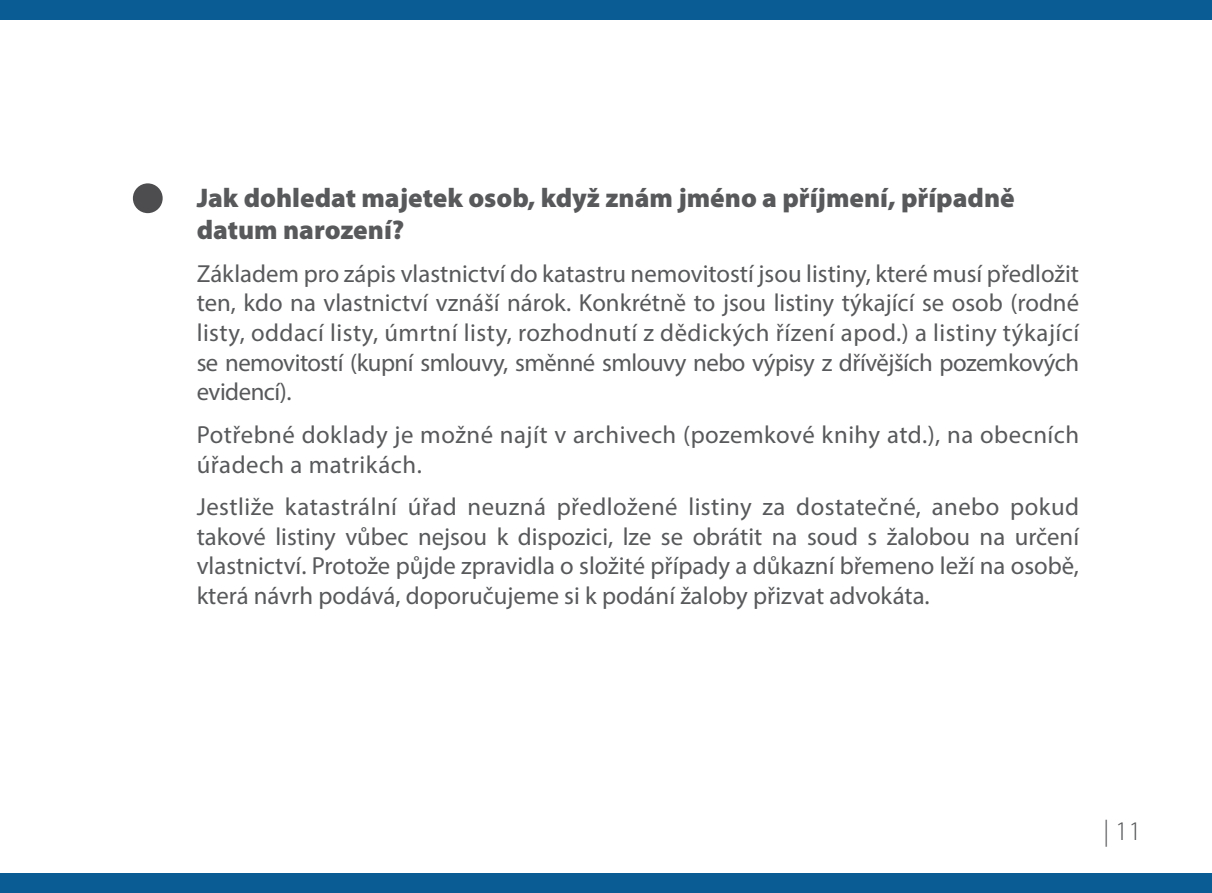
<style>
.page{position:relative;width:1212px;height:893px;background:#fff}
.page>*{position:absolute;margin:0;border:0;box-sizing:border-box;transform-origin:0 0}
.t1{font:900 27px/32.4px "Myriad Pro";color:#58595b}
.t2{font:300 27px "Myriad Pro";color:#58595b}
.t3{font:24.75px/29.7px "Myriad Pro";color:#58595b;text-align:justify}
.t4{font:24.75px/29.7px "Myriad Pro";letter-spacing:.02em;color:#58595b}
</style>
<div class="page">
<div style="left:0;top:874px;width:1212px;height:19px;background:#095c94"></div>
<div style="left:0;top:0;width:1212px;height:19px;background:#095c94"></div>
<div style="left:133px;top:183px;width:30px;height:30px;background:#4d4d4f;border-radius:50%"></div>
<p class="t1" style="left:197px;top:180px;width:819px">Jak dohledat majetek osob, když znám jméno a příjmení, případně datum narození?</p>
<p class="t3" style="left:197px;top:258px;width:884px">Základem pro zápis vlastnictví do katastru nemovitostí jsou listiny, které musí předložit ten, kdo na vlastnictví vznáší nárok. Konkrétně to jsou listiny týkající se osob (rodné listy, oddací listy, úmrtní listy, rozhodnutí z dědických řízení apod.) a listiny týkající se nemovitostí (kupní smlouvy, směnné smlouvy nebo výpisy z dřívějších pozemkových evidencí).</p>
<p class="t4" style="left:197px;top:419px;width:884px">Potřebné doklady je možné najít v archivech (pozemkové knihy atd.), na obecních úřadech a matrikách.</p>
<p class="t3" style="left:197px;top:491px;width:884px">Jestliže katastrální úřad neuzná předložené listiny za dostatečné, anebo pokud takové listiny vůbec nejsou k dispozici, lze se obrátit na soud s žalobou na určení vlastnictví. Protože půjde zpravidla o složité případy a důkazní břemeno leží na osobě, která návrh podává, doporučujeme si k podání žaloby přizvat advokáta.</p>
<p class="t2" style="left:1103px;top:815px;width:39px">| 11</p>
</div>
